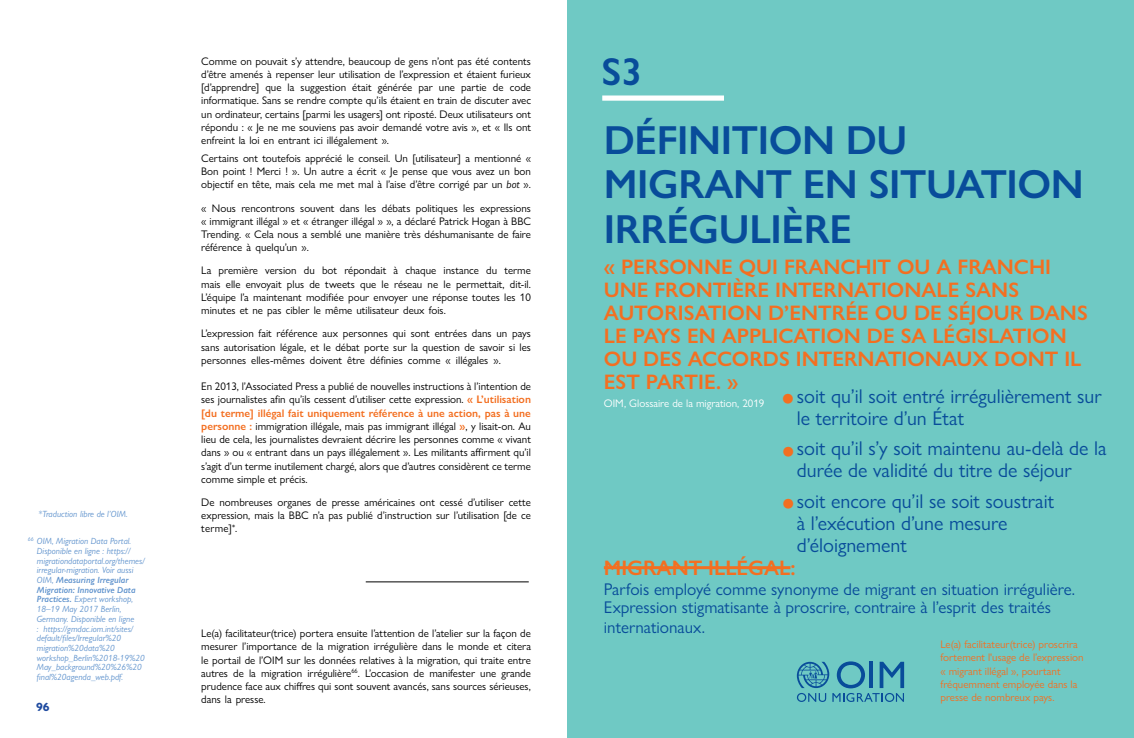
<style>
.page{position:relative;width:1134px;height:738px;background:#fff}
.page>*{position:absolute;margin:0;border:0;box-sizing:border-box;transform-origin:0 0}
.t1{font:600 40.6px "Gill Sans Nova";color:#084c9a}
.t2{font:600 38.9px "Gill Sans Nova";color:#084c9a}
.t3{font:600 36px/52.4px "Gill Sans Nova";color:#f36f21;text-align:justify}
.t4{font:600 21px "Gill Sans Nova";color:#f36f21}
.t5{font:20px/22px "Gill Sans Nova";color:#084c9a}
.t6{font:17px/18.5px "Gill Sans Nova";color:#084c9a}
.t7{font:700 12px "Gill Sans Nova";color:#1f4ba0}
.t8{font:11px/13.2px "Gill Sans Nova";color:#000;text-align:justify}
.t9{font:11px/13.2px "Gill Sans Nova";color:#f36f21}
.t10{font:11px "Gill Sans Nova";color:#fff}
.t11{font:italic 9px/9.7px "Gill Sans Nova";color:#6093cd}
.t12{font:italic 5.8px "Gill Sans Nova";color:#6093cd}
.s1{font-weight:600}
.s2{font-style:italic}
.s3{font-weight:600;color:#f36f21}
</style>
<div class="page">
<hr style="left:366px;top:581px;width:163px;height:1px;background:#000">
<div style="left:567px;top:0;width:567px;height:737px;background:#6fc9c4"></div>
<div style="left:602px;top:95px;width:122px;height:6px;background:#fff"></div>
<hr style="left:604px;top:565px;width:186px;height:3px;background:#f36f21">
<svg style="left:797px;top:661px;width:107px;height:40px"></svg>
<p class="t11" style="left:39px;top:508px;width:91px">*Traduction libre de l’OIM.</p>
<p class="t12" style="left:28px;top:535px;width:8px">66</p>
<p class="t11" style="left:37px;top:535px;width:109px">OIM, Migration Data Portal.<br>Disponible en ligne : https:// migrationdataportal.org/themes/ irregular-migration. Voir aussi<br>OIM, <span class="s1">Measuring Irregular<br>Migration: Innovative Data<br>Practices.</span> Expert workshop,<br>18–19 May 2017 Berlin,<br>Germany. Disponible en ligne<br>: https://gmdac.iom.int/sites/ default/files/Irregular%20 migration%20data%20 workshop_Berlin%2018-19%20<br>May_background%20%26%20 final%20agenda_web.pdf.</p>
<p class="t7" style="left:36px;top:698px;width:15px">96</p>
<p class="t8" style="left:201px;top:54px;width:331px">Comme on pouvait s’y attendre, beaucoup de gens n’ont pas été contents d’être amenés à repenser leur utilisation de l’expression et étaient furieux [d’apprendre] que la suggestion était générée par une partie de code informatique. Sans se rendre compte qu’ils étaient en train de discuter avec un ordinateur, certains [parmi les usagers] ont riposté. Deux utilisateurs ont répondu : « Je ne me souviens pas avoir demandé votre avis », et « Ils ont enfreint la loi en entrant ici illégalement ».</p>
<p class="t8" style="left:201px;top:152px;width:331px">Certains ont toutefois apprécié le conseil. Un [utilisateur] a mentionné « Bon point ! Merci ! ». Un autre a écrit « Je pense que vous avez un bon objectif en tête, mais cela me met mal à l’aise d’être corrigé par un <span class="s2">bot</span> ».</p>
<p class="t8" style="left:201px;top:201px;width:331px">« Nous rencontrons souvent dans les débats politiques les expressions « immigrant illégal » et « étranger illégal » », a déclaré Patrick Hogan à BBC Trending. « Cela nous a semblé une manière très déshumanisante de faire référence à quelqu’un ».</p>
<p class="t8" style="left:201px;top:264px;width:331px">La première version du bot répondait à chaque instance du terme mais elle envoyait plus de tweets que le réseau ne le permettait, dit-il.<br>L’équipe l’a maintenant modifiée pour envoyer une réponse toutes les 10 minutes et ne pas cibler le même utilisateur deux fois.</p>
<p class="t8" style="left:201px;top:326px;width:331px">L’expression fait référence aux personnes qui sont entrées dans un pays sans autorisation légale, et le débat porte sur la question de savoir si les personnes elles-mêmes doivent être définies comme « illégales ».</p>
<p class="t8" style="left:201px;top:379px;width:331px">En 2013, l’Associated Press a publié de nouvelles instructions à l’intention de ses journalistes afin qu’ils cessent d’utiliser cette expression. <span class="s3">« L’UTILISATION [DU TERME] ILLÉGAL FAIT UNIQUEMENT RÉFÉRENCE À UNE ACTION, PAS À UNE PERSONNE :</span> immigration illégale, mais pas immigrant illégal <span class="s3">»</span>, y lisait-on. Au lieu de cela, les journalistes devraient décrire les personnes comme « vivant dans » ou « entrant dans un pays illégalement ». Les militants affirment qu’il s’agit d’un terme inutilement chargé, alors que d’autres considèrent ce terme comme simple et précis.</p>
<p class="t8" style="left:201px;top:495px;width:331px">De nombreuses organes de presse américaines ont cessé d’utiliser cette expression, mais la BBC n’a pas publié d’instruction sur l’utilisation [de ce terme]<sup>*</sup>.</p>
<p class="t8" style="left:201px;top:626px;width:331px">Le(a) facilitateur(trice) portera ensuite l’attention de l’atelier sur la façon de mesurer l’importance de la migration irrégulière dans le monde et citera le portail de l’OIM sur les données relatives à la migration, qui traite entre autres de la migration irrégulière<sup>66</sup>. L’occasion de manifester une grande prudence face aux chiffres qui sont souvent avancés, sans sources sérieuses, dans la presse.</p>
<h2 class="t2" style="left:601px;top:48px;width:42px">S3</h2>
<h1 class="t1" style="left:604px;top:115px;width:54px">DÉFINITION</h1>
<h1 class="t1" style="left:846px;top:115px;width:29px">DU</h1>
<h1 class="t1" style="left:604px;top:159px;width:28px">MIGRANT</h1>
<h1 class="t1" style="left:803px;top:159px;width:91px">EN SITUATION</h1>
<h1 class="t1" style="left:604px;top:203px;width:23px">IRRÉGULI</h1>
<h1 class="t1" style="left:781px;top:203px;width:45px">ÈRE</h1>
<h3 class="t4" style="left:604px;top:253px;width:26px">« PERSONNE</h3>
<h3 class="t4" style="left:739px;top:253px;width:14px">QUI</h3>
<h3 class="t4" style="left:784px;top:253px;width:15px">FRANCHIT</h3>
<h3 class="t4" style="left:897px;top:253px;width:75px">OU AFRANCHI</h3>
<h3 class="t4" style="left:604px;top:276px;width:16px">UNE</h3>
<h3 class="t4" style="left:654px;top:276px;width:14px">FRONTI</h3>
<h3 class="t4" style="left:732px;top:276px;width:57px">ÈRE INTERNATIONALE</h3>
<h3 class="t4" style="left:965px;top:276px;width:14px">SANS</h3>
<h3 class="t4" style="left:604px;top:299px;width:3px">AUTORISATION</h3>
<h3 class="t4" style="left:768px;top:299px;width:36px">D’ENTRÉE</h3>
<h3 class="t4" style="left:875px;top:299px;width:87px">OUDESÉJOUR</h3>
<h3 class="t4" style="left:1029px;top:299px;width:16px">DANS</h3>
<h3 class="t4" style="left:604px;top:322px;width:42px">LE PAYS</h3>
<h3 class="t4" style="left:687px;top:322px;width:49px">EN APPLICATION</h3>
<h3 class="t4" style="left:867px;top:322px;width:79px">DESALÉGISLATION</h3>
<h3 class="t4" style="left:604px;top:345px;width:53px">OU DES</h3>
<h3 class="t4" style="left:688px;top:345px;width:16px">ACCORDS</h3>
<h3 class="t4" style="left:796px;top:345px;width:15px">INTERNATIONAUX</h3>
<h3 class="t4" style="left:994px;top:345px;width:17px">DONT</h3>
<h3 class="t4" style="left:1064px;top:345px;width:9px">IL</h3>
<h3 class="t4" style="left:604px;top:368px;width:13px">EST</h3>
<h3 class="t4" style="left:646px;top:368px;width:13px">PARTIE</h3>
<h3 class="t4" style="left:716px;top:368px;width:24px">. »</h3>
<h3 class="t3" style="left:781px;top:371px;width:16px">• • •</h3>
<h3 class="t5" style="left:797px;top:384px;width:306px">soit qu’il soit entré irrégulièrement sur le territoire d’un État</h3>
<p class="t10" style="left:604px;top:396px;width:162px">OIM , Glossaire de la migration, 2019</p>
<h3 class="t5" style="left:797px;top:437px;width:311px">soit qu’il s’y soit maintenu au-delà de la durée de validité du titre de séjour</h3>
<h3 class="t5" style="left:797px;top:489px;width:259px">soit encore qu’il se soit soustrait à l’exécution d’une mesure d’éloignement</h3>
<h3 class="t6" style="left:604px;top:579px;width:473px">Parfois employé comme synonyme de migrant en situation irrégulière.<br>Expression stigmatisante à proscrire, contraire à l’esprit des traités</h3>
<h3 class="t6" style="left:604px;top:617px;width:103px">internationaux.</h3>
<h3 class="t4" style="left:604px;top:554px;width:32px">MIGRANT</h3>
<h3 class="t4" style="left:708px;top:554px;width:13px">ILLÉGAL</h3>
<h3 class="t4" style="left:790px;top:554px;width:7px">:</h3>
<p class="t9" style="left:940px;top:637px;width:145px">Le(a) facilitateur(trice) proscrira fortement l'usage de l’expression « migrant illégal », pourtant fréquemment employée dans la presse de nombreux pays.</p>
</div>
